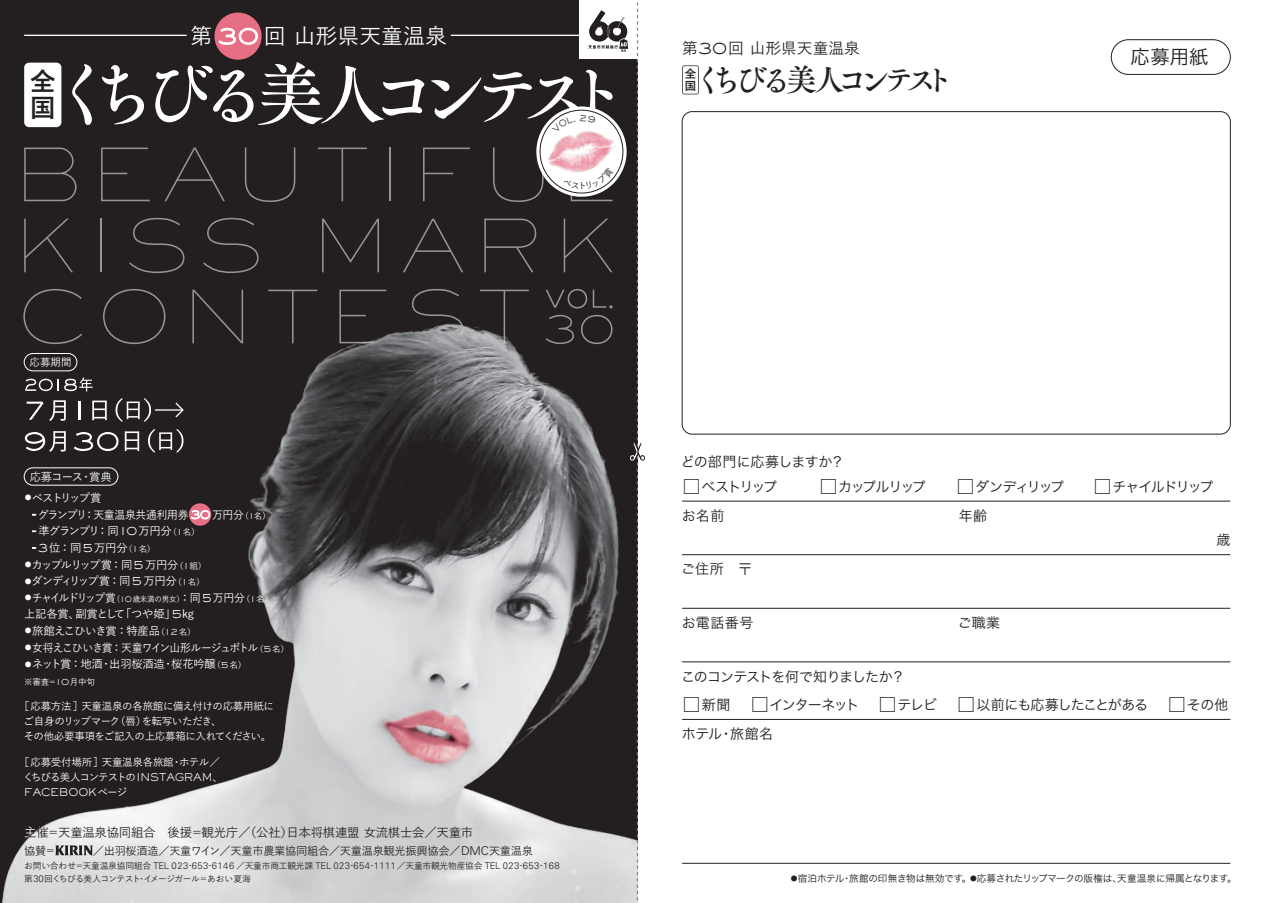
<style>
.page{position:relative;width:1275px;height:903px;background:#fff}
.page>*{position:absolute;margin:0;border:0;box-sizing:border-box;transform-origin:0 0}
.t1{font:71.75px "Tsuku A Old Min Pr 6 D";color:#fff}
.t2{font:32.2px "Tsuku A Old Min Pr 6 D";color:#231f20}
.t3{font:700 25.38px/26.6px "Yu Go";color:#231f20}
.t4{font:500 21.88px "Yu Go";color:#fff}
.t5{font:19.25px "Hira Kaku Pro N W3";color:#231f20}
.t6{font:500 15.75px "Yu Go";color:#231f20}
.t7{font:14px "Hira Kaku Pro N W3";letter-spacing:-.06em;color:#231f20}
.t8{font:14px "Hira Kaku Pro N W3";letter-spacing:-.08em;color:#231f20}
.t9{font:14px "Hira Kaku Pro N W3";letter-spacing:-.02em;color:#231f20}
.t10{font:14px "Hira Kaku Pro N W3";letter-spacing:-.115em;color:#231f20}
.t11{font:14px "Hira Kaku Pro N W3";letter-spacing:-.125em;color:#231f20}
.t12{font:14px "Hira Kaku Pro N W3";letter-spacing:-.13em;color:#231f20}
.t13{font:500 12.42px "Yu Go";letter-spacing:-.025em;color:#231f20}
.t14{font:500 11.38px "Yu Go";letter-spacing:-.025em;color:#fff}
.t15{font:500 11.38px/16.6px "Yu Go";letter-spacing:-.06em;color:#fff;scale:.95 1}
.t16{font:500 11.38px/16.6px "Yu Go";letter-spacing:-.08em;color:#fff}
.t17{font:500 11.38px "Yu Go";letter-spacing:-.08em;color:#fff;scale:.95 1}
.t18{font:500 11.38px "Yu Go";letter-spacing:-.125em;color:#fff}
.t19{font:500 11.38px "Yu Go";letter-spacing:-.11em;color:#fff}
.t20{font:500 11.38px "Yu Go";letter-spacing:-.06em;color:#fff}
.t21{font:500 11.38px "Yu Go";letter-spacing:-.16em;color:#fff}
.t22{font:700 11.38px/11.9px "Yu Go";color:#231f20}
.t23{font:500 11.2px "Yu Go";letter-spacing:-.025em;color:#231f20}
.t24{font:500 10.5px/14.9px "Yu Go";letter-spacing:-.03em;color:#fff}
.t25{font:10.5px "Sackers Gothic Light AT";letter-spacing:-.025em;color:#fff}
.t26{font:9.62px "Hira Kaku Pro N W3";letter-spacing:-.035em;color:#231f20}
.t27{font:300 9.45px "Univers";letter-spacing:.045em;color:#231f20}
.t28{font:500 8.75px "Yu Go";letter-spacing:-.065em;color:#231f20}
.t29{font:500 8.58px "Yu Go";color:#fff}
.s1{font-family:"Sackers Gothic Light AT";font-weight:400;font-size:23.62px}
.s2{font-size:68.42px}
.s3{font-size:82.08px}
.s4{font-size:64.92px}
.s5{font-family:"Sackers Gothic Light AT";font-weight:400;font-size:16.97px}
.s6{font-size:30.8px}
.s7{font-size:36.93px}
.s8{font-size:29.22px}
.s9{font-family:"Sackers Gothic Light AT";font-weight:400}
.s10{font-family:"Sackers Gothic Light AT";font-weight:400;font-size:12.25px}
.s11{font-size:8.58px}
.s12{font-family:"Sackers Gothic Light AT";font-weight:400;font-size:9.28px}
.s13{font-size:8.05px}
.s14{font-family:"Sackers Gothic Light AT";font-weight:400;font-size:8.58px}
.s15{font-family:"Yu Go";font-weight:500}
.s16{color:#fff}
.s17{font-family:"Univers";font-weight:300;font-size:12.08px}
.s18{font-family:"Yu Go";font-weight:500;font-size:8.75px}
.s19{font-family:"Univers";font-weight:300;font-size:9.45px}
.s20{font-size:19.6px}
.s21{font-size:15.4px}
.s22{font-size:6.65px}
</style>
<div class="page">
<div style="left:0;top:0;width:637px;height:903px;background:#231f20"></div>
<svg style="left:101px;top:148px;width:49px;height:53px"></svg>
<svg style="left:24px;top:148px;width:53px;height:53px"></svg>
<svg style="left:245px;top:148px;width:50px;height:54px"></svg>
<svg style="left:318px;top:148px;width:49px;height:53px"></svg>
<hr style="left:389px;top:148px;width:2px;height:53px;background:#939598">
<svg style="left:423px;top:148px;width:47px;height:53px"></svg>
<hr style="left:101px;top:219px;width:1px;height:53px;background:#939598">
<svg style="left:24px;top:219px;width:49px;height:53px"></svg>
<svg style="left:129px;top:218px;width:55px;height:55px"></svg>
<svg style="left:203px;top:218px;width:56px;height:55px"></svg>
<svg style="left:412px;top:289px;width:47px;height:18px"></svg>
<svg style="left:322px;top:219px;width:57px;height:53px"></svg>
<svg style="left:403px;top:219px;width:60px;height:53px"></svg>
<svg style="left:164px;top:148px;width:61px;height:53px"></svg>
<svg style="left:105px;top:289px;width:59px;height:18px"></svg>
<svg style="left:25px;top:289px;width:57px;height:18px"></svg>
<svg style="left:192px;top:290px;width:51px;height:17px"></svg>
<svg style="left:268px;top:290px;width:49px;height:17px"></svg>
<svg style="left:339px;top:290px;width:48px;height:17px"></svg>
<img style="left:2px;top:307px;width:478px;height:596px">
<div style="left:1111px;top:39px;width:120px;height:36px;border:1px solid #231f20;border-radius:17px"></div>
<div style="left:24px;top:63px;width:37px;height:64px;background:#fff;border-radius:5px"></div>
<div style="left:214px;top:13px;width:48px;height:47px;background:#e76f85;border-radius:50%"></div>
<svg style="left:218px;top:27px;width:40px;height:18px"></svg>
<hr style="left:451px;top:35px;width:162px;height:1px;background:#fff">
<hr style="left:24px;top:35px;width:163px;height:1px;background:#fff">
<svg style="left:25px;top:377px;width:68px;height:14px"></svg>
<svg style="left:27px;top:400px;width:39px;height:21px"></svg>
<svg style="left:78px;top:402px;width:2px;height:18px"></svg>
<svg style="left:92px;top:400px;width:15px;height:20px"></svg>
<svg style="left:25px;top:431px;width:41px;height:21px"></svg>
<svg style="left:74px;top:432px;width:45px;height:19px"></svg>
<svg style="left:125px;top:431px;width:14px;height:20px"></svg>
<svg style="left:148px;top:429px;width:36px;height:24px"></svg>
<svg style="left:116px;top:398px;width:69px;height:24px"></svg>
<div style="left:24px;top:353px;width:53px;height:18px;border:1px solid #fff;border-radius:9px"></div>
<div style="left:189px;top:503px;width:22px;height:23px;background:#e76f85;border-radius:50%"></div>
<svg style="left:191px;top:510px;width:19px;height:9px"></svg>
<div style="left:24px;top:467px;width:94px;height:19px;border:1px solid #fff;border-radius:9px"></div>
<svg style="left:55px;top:845px;width:38px;height:10px"></svg>
<svg style="left:682px;top:65px;width:17px;height:29px"></svg>
<hr style="left:682px;top:501px;width:548px;height:1px;background:#231f20">
<hr style="left:682px;top:554px;width:548px;height:1px;background:#231f20">
<hr style="left:682px;top:608px;width:548px;height:1px;background:#231f20">
<hr style="left:682px;top:661px;width:548px;height:1px;background:#231f20">
<hr style="left:682px;top:863px;width:548px;height:1px;background:#231f20">
<hr style="left:682px;top:719px;width:548px;height:1px;background:#231f20">
<svg style="left:480px;top:0;width:165px;height:903px"></svg>
<h3 class="t3" style="left:30px;top:69px;width:26px">全国</h3>
<h3 class="t4" style="left:191px;top:16px;width:258px">第 <span class="s1">30</span> 回山形県天童温泉</h3>
<h1 class="t1" style="left:47px;top:30px;width:585px">くちびる<span class="s2">美人</span><span class="s3">コ</span>ン<span class="s4">テ</span>ス<span class="s2">ト</span></h1>
<h3 class="t6" style="left:682px;top:33px;width:179px">第<span class="s5">30</span>回山形県天童温泉</h3>
<h2 class="t2" style="left:692px;top:51px;width:264px">くちびる<span class="s6">美人</span><span class="s7">コ</span>ン<span class="s8">テ</span>ス<span class="s6">ト</span></h2>
<p class="t22" style="left:685px;top:68px;width:13px">全国</p>
<h3 class="t5" style="left:1131px;top:40px;width:79px">応募用紙</h3>
<p class="t24" style="left:30px;top:354px;width:44px">応募期間</p>
<p class="t16" style="left:30px;top:467px;width:83px">応募コース・賞典</p>
<p class="t21" style="left:25px;top:487px;width:78px"><sup>●</sup> ベストリップ賞</p>
<p class="t14" style="left:32px;top:504px;width:240px"><span class="s9">-</span> グランプリ：天童温泉共通利用券 <span class="s10">30</span> 万円分<span class="s11">（</span><span class="s12">1</span><span class="s11">名）</span></p>
<p class="t16" style="left:32px;top:521px;width:169px"><span class="s9">-</span> 準グランプリ：同<span class="s10">10</span>万円分<span class="s11">（</span><span class="s12">1</span><span class="s11">名）</span><span class="s9">-</span><span class="s10">3</span>位：同<span class="s10">5</span>万円分<span class="s11">（</span><span class="s12">1</span><span class="s11">名）</span></p>
<p class="t18" style="left:25px;top:554px;width:183px"><sup>●</sup>カップルリップ賞：同<span class="s10">5</span>万円分<span class="s11">（</span><span class="s12">1</span><span class="s11">組）</span></p>
<p class="t19" style="left:25px;top:570px;width:181px"><sup>●</sup>ダンディリップ賞：同<span class="s10">5</span>万円分<span class="s11">（</span><span class="s12">1</span><span class="s11">名）</span></p>
<p class="t15" style="left:24px;top:588px;width:263px"><sup>●</sup>チャイルドリップ賞<span class="s13">（</span><span class="s14">10</span><span class="s13">歳未満の男女）</span>：同<span class="s10">5</span>万円分<span class="s11">（</span><span class="s12">1</span><span class="s11">名）</span>上記各賞、副賞として「つや姫」<span class="s10">5</span>kg</p>
<p class="t20" style="left:25px;top:620px;width:173px"><sup>●</sup>旅館えこひいき賞：特産品<span class="s11">（</span><span class="s12">12</span><span class="s11">名）</span></p>
<p class="t17" style="left:25px;top:637px;width:280px"><sup>●</sup> 女将えこひいき賞：天童ワイン山形ルージュボトル<span class="s11">（</span><span class="s12">5</span><span class="s11">名）</span></p>
<p class="t14" style="left:25px;top:654px;width:223px"><sup>●</sup>ネット賞：地酒・出羽桜酒造・桜花吟醸<span class="s11">（</span><span class="s12">5</span><span class="s11">名）</span></p>
<p class="t29" style="left:24px;top:674px;width:72px">※審査＝<span class="s12">10</span>月中旬</p>
<p class="t24" style="left:24px;top:698px;width:252px;text-indent:-5px">［応募方法］天童温泉の各旅館に備え付けの応募用紙にご自身のリップマーク（唇）を転写いただき、<br>その他必要事項をご記入の上応募箱に入れてください。</p>
<p class="t24" style="left:19px;top:754px;width:205px;text-align:center">［応募受付場所］天童温泉各旅館・ホテル／くちびる美人コンテストの<span class="s9">INSTAGRAM</span>、</p>
<p class="t25" style="left:24px;top:785px;width:105px">FACEBOOK<span class="s15">ページ</span></p>
<p class="t13" style="left:24px;top:821px;width:475px"><span class="s16">主催</span>＝天童温泉協同組合　後援＝観光庁／（公社）日本将棋連盟女流棋士会／天童市　　</p>
<p class="t23" style="left:24px;top:840px;width:33px">協賛＝</p>
<p class="t23" style="left:93px;top:840px;width:442px">／出羽桜酒造／天童ワイン／天童市農業協同組合／天童温泉観光振興協会／<span class="s17">DMC</span>天童温泉</p>
<p class="t27" style="left:24px;top:860px;width:537px"><span class="s18">お問い合わせ＝天童温泉協同組合</span> TEL 023-653-6146 <span class="s18">／天童市商工観光課</span> TEL 023-654-1111<span class="s18">／天童市観光物産協会</span> TEL 023-653-168</p>
<p class="t28" style="left:24px;top:871px;width:228px">第<span class="s19">30</span>回くちびる美人コンテスト・イメージガール＝あおい夏海</p>
<h3 class="t9" style="left:681px;top:449px;width:165px">どの部門に応募しますか？</h3>
<h3 class="t7" style="left:682px;top:474px;width:97px"><span class="s20">□</span>ベストリップ</h3>
<h3 class="t11" style="left:819px;top:474px;width:109px"><span class="s20">□</span>カップルリップ</h3>
<h3 class="t12" style="left:956px;top:474px;width:110px"><span class="s20">□</span>ダンディリップ</h3>
<h3 class="t10" style="left:1093px;top:474px;width:122px"><span class="s20">□</span>チャイルドリップ</h3>
<h3 class="t7" style="left:682px;top:503px;width:44px">お名前</h3>
<h3 class="t7" style="left:681px;top:557px;width:73px">ご住所　<span class="s21">〒</span></h3>
<h3 class="t7" style="left:959px;top:503px;width:30px">年齢</h3>
<h3 class="t7" style="left:682px;top:610px;width:73px">お電話番号</h3>
<h3 class="t7" style="left:958px;top:610px;width:44px">ご職業</h3>
<h3 class="t7" style="left:681px;top:664px;width:225px">このコンテストを何で知りましたか？</h3>
<h3 class="t7" style="left:1216px;top:527px;width:15px">歳</h3>
<h3 class="t8" style="left:682px;top:692px;width:548px"><span class="s20">□</span>新聞 <span class="s20">□</span>インターネット <span class="s20">□</span>テレビ <span class="s20">□</span>以前にも応募したことがある <span class="s20">□</span>その他</h3>
<h3 class="t7" style="left:682px;top:721px;width:93px">ホテル・旅館名</h3>
<p class="t26" style="left:791px;top:869px;width:447px"><span class="s22">●</span>宿泊ホテル・旅館の印無き物は無効です。<span class="s22">●</span>応募されたリップマークの版権は、天童温泉に帰属となります。</p>
</div>
